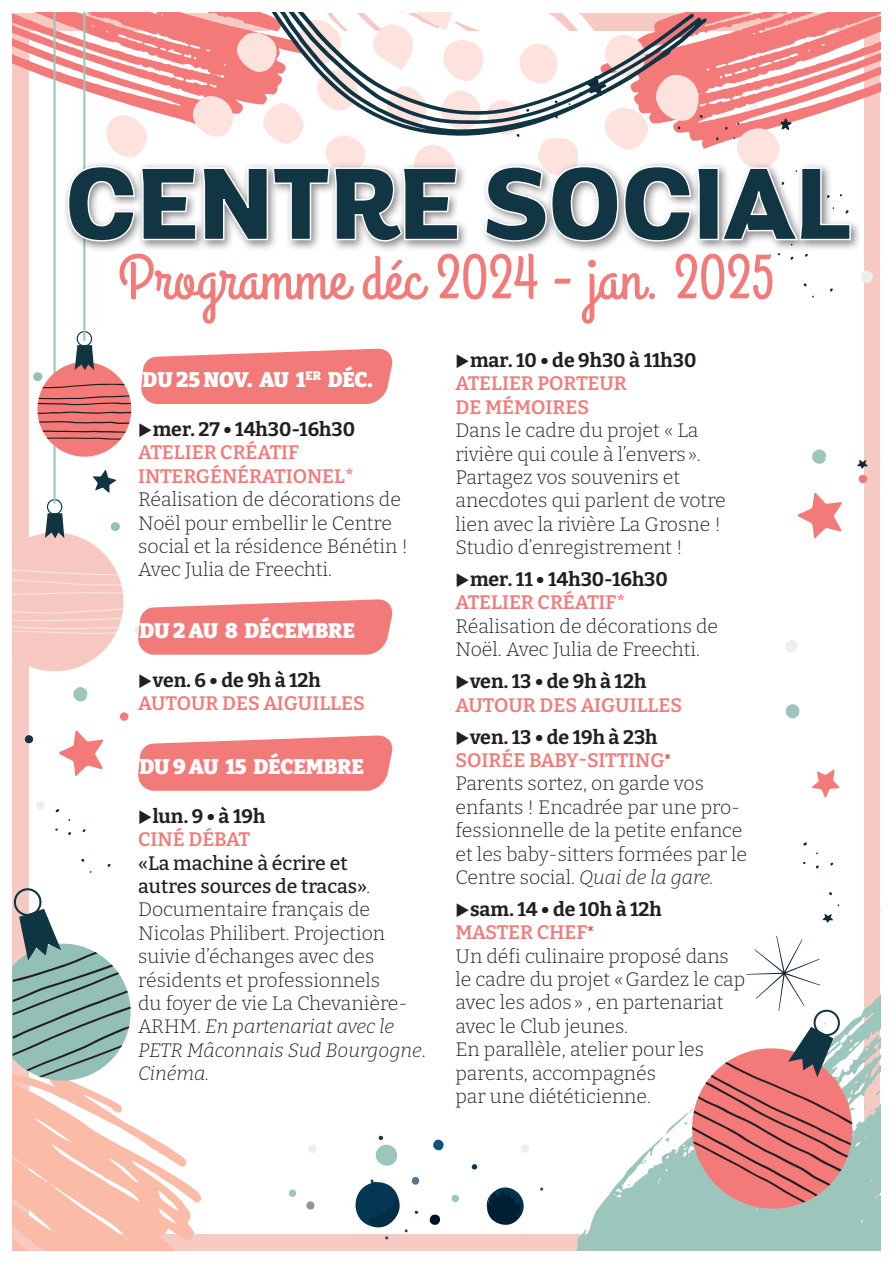
<style>
.page{position:relative;width:893px;height:1263px;background:#fff}
.page>*{position:absolute;margin:0;border:0;box-sizing:border-box;transform-origin:0 0}
.t1{font:63px "Grand Hotel";color:#f27a79}
.t2{font:900 21px "Bitter";color:#fff}
.t3{font:300 19.5px/23.4px "Bitter";color:#231f20}
.t4{font:600 19.5px "Bitter";color:#f27a79}
.t5{font:700 19.5px "Bitter";color:#231f20}
.s1{font-weight:500}
.s2{font-style:italic}
.s3{font-family:"Grand Hotel";font-weight:400;color:#ef4b49}
</style>
<div class="page">
<div style="left:13px;top:13px;width:867px;height:1237px;background:#f7c9c3"></div>
<div style="left:29px;top:31px;width:835px;height:1202px;background:#fff"></div>
<div style="left:785px;top:640px;width:13px;height:12px;background:#edeeed;border-radius:50%"></div>
<div style="left:861px;top:271px;width:12px;height:12px;background:#edeeed;border-radius:50%"></div>
<div style="left:134px;top:626px;width:9px;height:8px;background:#edeeed;border-radius:50%"></div>
<div style="left:36px;top:801px;width:9px;height:9px;background:#edeeed;border-radius:50%"></div>
<div style="left:521px;top:1144px;width:8px;height:9px;background:#edeeed;border-radius:50%"></div>
<div style="left:308px;top:1144px;width:9px;height:9px;background:#edeeed;border-radius:50%"></div>
<svg style="left:803px;top:842px;width:4px;height:4px"></svg>
<svg style="left:823px;top:914px;width:10px;height:8px"></svg>
<svg style="left:13px;top:13px;width:867px;height:247px"></svg>
<svg style="left:576px;top:1137px;width:304px;height:113px;fill:#9cc6bb"></svg>
<svg style="left:641px;top:1159px;width:6px;height:5px"></svg>
<svg style="left:623px;top:1183px;width:7px;height:3px"></svg>
<svg style="left:13px;top:888px;width:206px;height:362px"></svg>
<svg style="left:433px;top:1139px;width:11px;height:12px"></svg>
<svg style="left:429px;top:1214px;width:11px;height:11px"></svg>
<svg style="left:306px;top:1201px;width:9px;height:9px"></svg>
<svg style="left:289px;top:1189px;width:8px;height:8px"></svg>
<svg style="left:451px;top:1194px;width:8px;height:8px"></svg>
<svg style="left:486px;top:1187px;width:38px;height:38px"></svg>
<svg style="left:471px;top:1164px;width:6px;height:6px"></svg>
<svg style="left:375px;top:1135px;width:23px;height:31px"></svg>
<svg style="left:540px;top:1187px;width:4px;height:4px"></svg>
<svg style="left:355px;top:1177px;width:65px;height:63px"></svg>
<svg style="left:665px;top:936px;width:215px;height:284px"></svg>
<hr style="left:53px;top:13px;width:3px;height:491px;background:#98c7bd">
<div style="left:37px;top:362px;width:94px;height:95px;background:#f37a78;border-radius:50%"></div>
<hr style="left:83px;top:13px;width:2px;height:328px;background:#98c7bd">
<svg style="left:59px;top:730px;width:44px;height:46px"></svg>
<svg style="left:812px;top:769px;width:28px;height:28px"></svg>
<svg style="left:785px;top:704px;width:15px;height:15px"></svg>
<svg style="left:73px;top:687px;width:15px;height:15px"></svg>
<svg style="left:24px;top:735px;width:10px;height:9px"></svg>
<svg style="left:93px;top:470px;width:23px;height:23px"></svg>
<svg style="left:33px;top:331px;width:98px;height:119px"></svg>
<svg style="left:120px;top:712px;width:9px;height:9px"></svg>
<svg style="left:798px;top:493px;width:44px;height:45px"></svg>
<svg style="left:812px;top:449px;width:14px;height:15px"></svg>
<svg style="left:857px;top:460px;width:11px;height:24px"></svg>
<svg style="left:13px;top:499px;width:110px;height:172px"></svg>
<div style="left:63px;top:161px;width:799px;height:92px;background:#231f20;opacity:.56"></div>
<svg style="left:67px;top:165px;width:785px;height:77px"></svg>
<svg style="left:141px;top:348px;width:252px;height:56px;background:#f38988"></svg>
<svg style="left:138px;top:599px;width:255px;height:56px;background:#f38988"></svg>
<svg style="left:138px;top:735px;width:255px;height:56px;background:#f38988"></svg>
<p class="t1" style="left:118px;top:238px;width:658px">Programme déc 2024 - jan. 2025</p>
<p class="t2" style="left:143px;top:361px;width:232px">DU 25 NOV. AU 1<sup>ER</sup> DÉC.</p>
<p class="t5" style="left:138px;top:413px;width:218px">◆mer. 27 • 14h30-16h30</p>
<p class="t4" style="left:138px;top:437px;width:162px">ATELIER CRÉATIF</p>
<p class="t4" style="left:138px;top:461px;width:217px">INTERGÉNÉRATIONEL*</p>
<p class="t3" style="left:138px;top:487px;width:271px">Réalisation de décorations de<br>Noël pour embellir le Centre social et la résidence Bénétin !</p>
<p class="t3" style="left:138px;top:557px;width:195px">Avec Julia de Freechti.</p>
<p class="t2" style="left:139px;top:611px;width:217px">DU 2 AU 8 DÉCEMBRE</p>
<p class="t5" style="left:138px;top:664px;width:184px">◆ven. 6 • de 9h à 12h</p>
<p class="t4" style="left:138px;top:688px;width:228px">AUTOUR DES AIGUILLES</p>
<p class="t2" style="left:139px;top:747px;width:226px">DU 9 AU 15 DÉCEMBRE</p>
<p class="t5" style="left:138px;top:800px;width:129px">◆lun. 9 • à 19h</p>
<p class="t4" style="left:138px;top:824px;width:114px">CINÉ DÉBAT</p>
<p class="t3" style="left:138px;top:850px;width:289px"><span class="s1">«La machine à écrire et<br>autres sources de tracas»</span><span class="s2">.<br></span>Documentaire français de<br>Nicolas Philibert. Projection suivie d’échanges avec des résidents et professionnels<br>du foyer de vie La Chevanière-<br>ARHM. <span class="s2">En partenariat avec le<br>PETR Mâconnais Sud Bourgogne</span>.<br><span class="s2">Cinéma.</span></p>
<p class="t5" style="left:455px;top:344px;width:242px">◆mar. 10 • de 9h30 à 11h30</p>
<p class="t4" style="left:455px;top:368px;width:173px">ATELIER PORTEUR</p>
<p class="t4" style="left:455px;top:392px;width:135px">DE MÉMOIRES</p>
<p class="t3" style="left:455px;top:418px;width:272px">Dans le cadre du projet « La rivière qui coule à l’envers ».<br>Partagez vos souvenirs et anecdotes qui parlent de votre lien avec la rivière La Grosne !<br>Studio d’enregistrement !</p>
<p class="t5" style="left:455px;top:563px;width:214px">◆mer. 11 • 14h30-16h30</p>
<p class="t4" style="left:455px;top:587px;width:171px">ATELIER CRÉATIF*</p>
<p class="t3" style="left:455px;top:614px;width:264px">Réalisation de décorations de<br>Noël. Avec Julia de Freechti.</p>
<p class="t5" style="left:455px;top:665px;width:192px">◆ven. 13 • de 9h à 12h</p>
<p class="t4" style="left:455px;top:689px;width:228px">AUTOUR DES AIGUILLES</p>
<p class="t5" style="left:455px;top:721px;width:203px">◆ven. 13 • de 19h à 23h</p>
<p class="t4" style="left:455px;top:745px;width:217px">SOIRÉE BABY-SITTING<span class="s3">*</span></p>
<p class="t3" style="left:455px;top:771px;width:250px">Parents sortez, on garde vos</p>
<p class="t3" style="left:455px;top:794px;width:293px">enfants ! Encadrée par une pro&shy;fessionnelle de la petite enfance et les baby-sitters formées par le<br>Centre social. <span class="s2">Quai de la gare.</span></p>
<p class="t5" style="left:455px;top:893px;width:208px">◆sam. 14 • de 10h à 12h</p>
<p class="t4" style="left:455px;top:917px;width:140px">MASTER CHEF<span class="s3">*</span></p>
<p class="t3" style="left:455px;top:943px;width:291px">Un défi culinaire proposé dans le cadre du projet « Gardez le cap avec les ados » , en partenariat avec le Club jeunes.</p>
<p class="t3" style="left:455px;top:1037px;width:250px">En parallèle, atelier pour les parents, accompagnés</p>
<p class="t3" style="left:455px;top:1084px;width:197px">par une diététicienne.</p>
</div>
